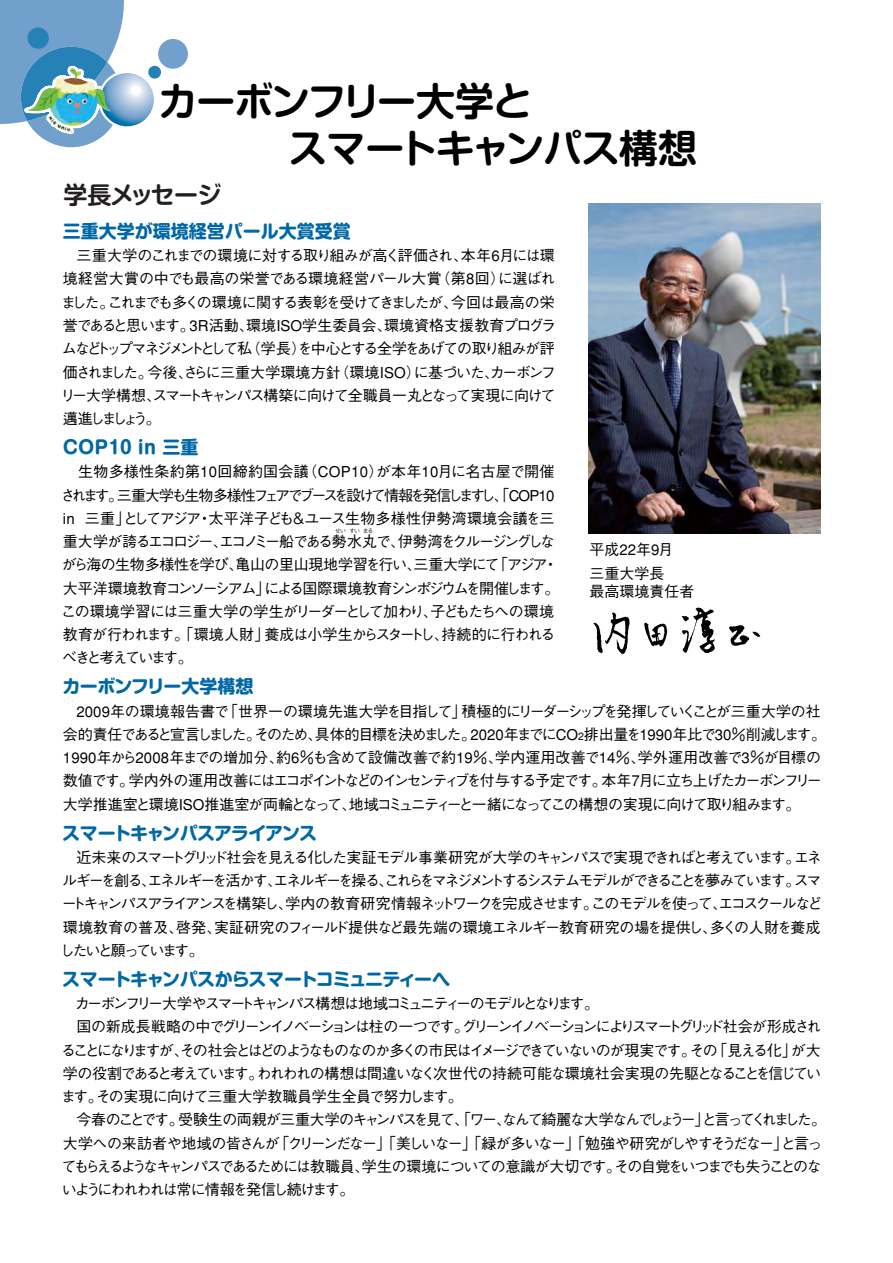
<style>
.page{position:relative;width:893px;height:1263px;background:#fff}
.page>*{position:absolute;margin:0;border:0;box-sizing:border-box;transform-origin:0 0}
.t1{font:700 39px/46.5px "Shin M Go De";letter-spacing:-.03em;color:#000}
.t2{font:700 24px "Shin M Go De";letter-spacing:-.04em;color:#231f20}
.t3{font:700 18px "Shin M Go";letter-spacing:-.055em;color:#0068a5}
.t4{font:700 18px "Shin M Go";color:#0068a5}
.t5{font:700 18px "Shin M Go";letter-spacing:-.025em;color:#0068a5}
.t6{font:500 15px/23.2px "Gothic BBB";letter-spacing:-.105em;color:#000;text-align:justify}
.t7{font:500 15px/23.2px "Gothic BBB";letter-spacing:-.065em;color:#000}
.t8{font:500 15px "Gothic BBB";letter-spacing:-.13em;color:#000}
.t9{font:500 15px "Gothic BBB";letter-spacing:-.125em;color:#000}
.t10{font:500 15px "Gothic BBB";letter-spacing:-.145em;color:#000}
.t11{font:500 15px "Gothic BBB";letter-spacing:-.08em;color:#000}
.t12{font:500 15px "Gothic BBB";letter-spacing:-.165em;color:#000}
.t13{font:500 15px "Gothic BBB";letter-spacing:-.04em;color:#000}
.t14{font:500 15px/24px "Gothic BBB";color:#000}
.t15{font:500 6px "Gothic BBB";color:#231f20}
.s1{font-size:10.5px}
</style>
<div class="page">
<svg style="left:0;top:0;width:124px;height:148px;background:#7caecb"></svg>
<svg style="left:99px;top:72px;width:56px;height:55px;background:#97bbd6"></svg>
<div style="left:98px;top:71px;width:58px;height:58px;border:2px solid #fff;border-radius:50%"></div>
<img style="left:93px;top:104px;width:17px;height:12px">
<div style="left:28px;top:28px;width:21px;height:21px;background:#2681b7;border-radius:50%"></div>
<div style="left:148px;top:66px;width:13px;height:13px;background:#2681b7;border-radius:50%"></div>
<div style="left:158px;top:39px;width:30px;height:30px;background:#70a0cb;border-radius:50%"></div>
<img style="left:588px;top:204px;width:233px;height:329px">
<img style="left:593px;top:607px;width:168px;height:48px">
<h1 class="t1" style="left:173px;top:84px;width:526px;text-indent:-14px">カーボンフリー大学と<br>　　　スマートキャンパス構想</h1>
<h2 class="t2" style="left:63px;top:186px;width:159px">学長メッセージ</h2>
<p class="t4" style="left:63px;top:224px;width:290px">三重大学が環境経営パール大賞受賞</p>
<p class="t6" style="left:60px;top:246px;width:497px;text-indent:16px">三重大学のこれまでの環境に対する取り組みが高く評価され、本年6月には環境経営大賞の中でも最高の栄誉である環境経営パール大賞（第8回）に選ばれました。これまでも多くの環境に関する表彰を受けてきましたが、今回は最高の栄誉であると思います。3R活動、環境ISO学生委員会、環境資格支援教育プログラムなどトップマネジメントとして私（学長）を中心とする全学をあげての取り組みが評価されました。今後、さらに三重大学環境方針（環境ISO）に基づいた、カーボンフリー大学構想、スマートキャンパス構築に向けて全職員一丸となって実現に向けて邁進しましょう。</p>
<p class="t4" style="left:63px;top:440px;width:137px">COP10 in 三重</p>
<p class="t7" style="left:61px;top:462px;width:500px">　生物多様性条約第10回締約国会議（COP10）が本年10月に名古屋で開催されます。三重大学も生物多様性フェアでブースを設けて情報を発信しますし、「COP10 in 三重」としてアジア・太平洋子ども＆ユース生物多様性伊勢湾環境会議を三重大学が誇るエコロジー、エコノミー船である勢水丸で、伊勢湾をクルージングしながら海の生物多様性を学び、亀山の里山現地学習を行い、三重大学にて「アジア・大平洋環境教育コンソーシアム」による国際環境教育シンポジウムを開催します。この環境学習には三重大学の学生がリーダーとして加わり、子どもたちへの環境教育が行われます。「環境人財」養成は小学生からスタートし、持続的に行われるべきと考えています。</p>
<p class="t5" style="left:62px;top:680px;width:193px">カーボンフリー大学構想</p>
<p class="t7" style="left:63px;top:701px;width:764px;text-indent:14px">2009年の環境報告書で「世界一の環境先進大学を目指して」積極的にリーダーシップを発揮していくことが三重大学の社会的責任であると宣言しました。そのため、具体的目標を決めました。2020年までにCO<span class="s1">2</span>排出量を1990年比で30％削減します。1990年から2008年までの増加分、約6％も含めて設備改善で約19％、学内運用改善で14％、学外運用改善で3％が目標の数値です。学内外の運用改善にはエコポイントなどのインセンティブを付与する予定です。本年7月に立ち上げたカーボンフリー大学推進室と環境ISO推進室が両輪となって、地域コミュニティーと一緒になってこの構想の実現に向けて取り組みます。</p>
<p class="t3" style="left:62px;top:826px;width:256px">スマートキャンパスアライアンス</p>
<p class="t6" style="left:60px;top:847px;width:764px;text-align:left;text-indent:16px">近未来のスマートグリッド社会を見える化した実証モデル事業研究が大学のキャンパスで実現できればと考えています。エネルギーを創る、エネルギーを活かす、エネルギーを操る、これらをマネジメントするシステムモデルができることを夢みています。スマートキャンパスアライアンスを構築し、学内の教育研究情報ネットワークを完成させます。このモデルを使って、エコスクールなど環境教育の普及、啓発、実証研究のフィールド提供など最先端の環境エネルギー教育研究の場を提供し、多くの人財を養成したいと願っています。</p>
<p class="t3" style="left:62px;top:972px;width:389px">スマートキャンパスからスマートコミュニティーへ</p>
<p class="t12" style="left:75px;top:998px;width:526px">カーボンフリー大学やスマートキャンパス構想は地域コミュニティーのモデルとなります。</p>
<p class="t10" style="left:76px;top:1021px;width:746px">国の新成長戦略の中でグリーンイノベーションは柱の一つです。グリーンイノベーションによりスマートグリッド社会が形成され</p>
<p class="t9" style="left:61px;top:1044px;width:761px">ることになりますが、その社会とはどのようなものなのか多くの市民はイメージできていないのが現実です。その「見える化」が大</p>
<p class="t11" style="left:63px;top:1067px;width:760px">学の役割であると考えています。われわれの構想は間違いなく次世代の持続可能な環境社会実現の先駆となることを信じてい</p>
<p class="t13" style="left:61px;top:1091px;width:403px">ます。その実現に向けて三重大学教職員学生全員で努力します。</p>
<p class="t8" style="left:76px;top:1114px;width:751px">今春のことです。受験生の両親が三重大学のキャンパスを見て、「ワー、なんて綺麗な大学なんでしょうー」と言ってくれました。</p>
<p class="t6" style="left:63px;top:1133px;width:761px">大学への来訪者や地域の皆さんが「クリーンだなー」「美しいなー」「緑が多いなー」「勉強や研究がしやすそうだなー」と言っ</p>
<p class="t6" style="left:62px;top:1156px;width:762px">てもらえるようなキャンパスであるためには教職員、学生の環境についての意識が大切です。その自覚をいつまでも失うことのな</p>
<p class="t8" style="left:62px;top:1184px;width:294px">いようにわれわれは常に情報を発信し続けます。</p>
<p class="t15" style="left:335px;top:529px;width:40px">せい すい まる</p>
<p class="t14" style="left:589px;top:539px;width:85px">平成22年9月三重大学長</p>
<p class="t14" style="left:589px;top:581px;width:106px">最高環境責任者</p>
</div>
